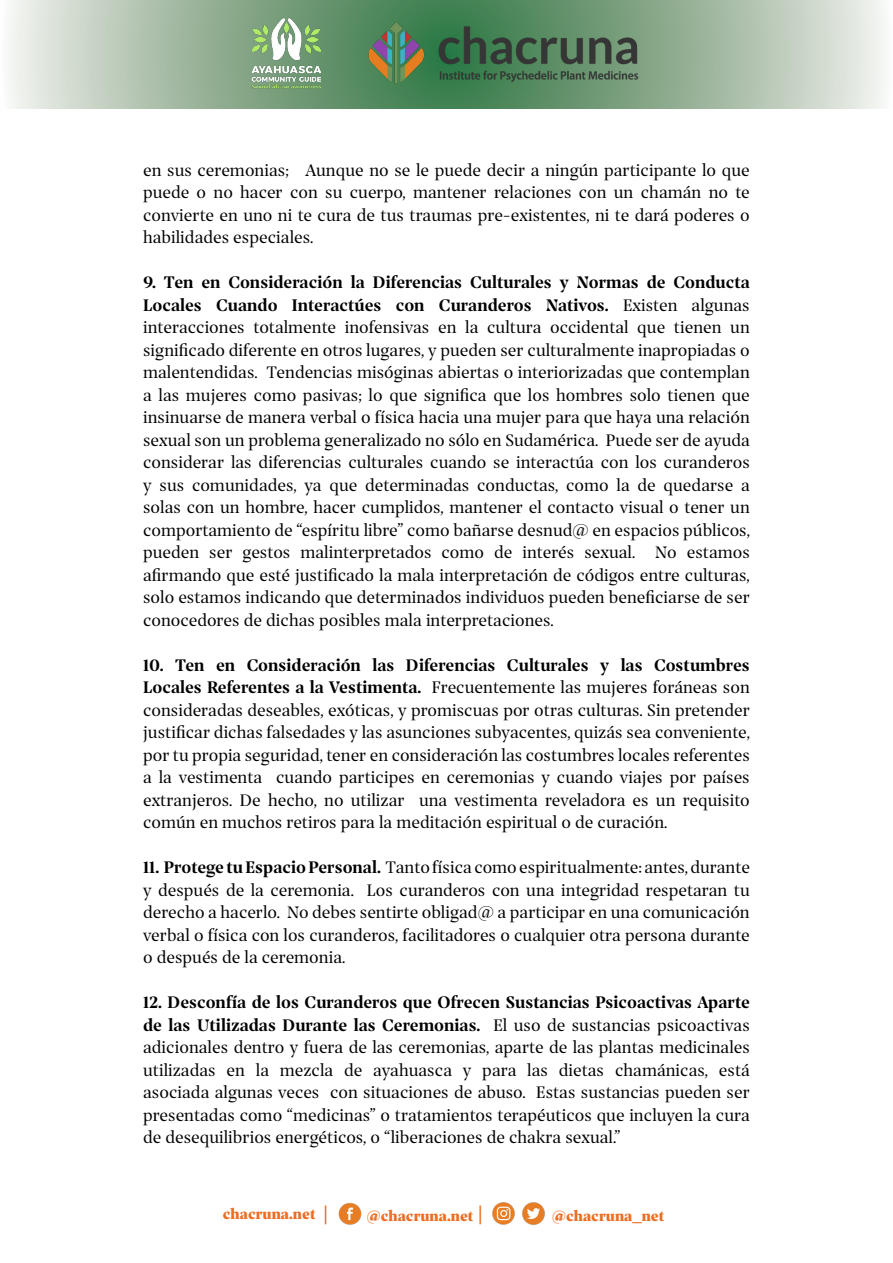
<style>
.page{position:relative;width:893px;height:1263px;background:#fff}
.page>*{position:absolute;margin:0;border:0;box-sizing:border-box;transform-origin:0 0}
.t1{font:18px/22.5px "Prospectus Std";color:#000;text-align:justify}
.t2{font:18px/22.5px "Prospectus Std Bld";color:#000}
.t3{font:900 15.45px "Prospectus Std";color:#ec6e24}
.s1{font-family:"Prospectus Std"}
.s2{font-family:"Prospectus Std Bld"}
</style>
<div class="page">
<svg style="left:9px;top:0;width:876px;height:108px;background:#a6bda7"></svg>
<img style="left:357px;top:14px;width:289px;height:80px">
<img style="left:247px;top:14px;width:80px;height:80px">
<img style="left:338px;top:1202px;width:24px;height:23px">
<img style="left:492px;top:1202px;width:23px;height:23px">
<img style="left:522px;top:1202px;width:23px;height:23px">
<p class="t1" style="left:143px;top:158px;width:608px">en sus ceremonias; Aunque no se le puede decir a ningún participante lo que puede o no hacer con su cuerpo, mantener relaciones con un chamán no te convierte en uno ni te cura de tus traumas pre-existentes, ni te dará poderes o habilidades especiales.</p>
<p class="t2" style="left:143px;top:270px;width:608px">9. Ten en Consideración la Diferencias Culturales y Normas de Conducta<br>Locales Cuando Interactúes con Curanderos Nativos. <span class="s1">Existen algunas</span></p>
<p class="t1" style="left:143px;top:316px;width:608px">interacciones totalmente inofensivas en la cultura occidental que tienen un significado diferente en otros lugares, y pueden ser culturalmente inapropiadas o malentendidas. Tendencias misóginas abiertas o interiorizadas que contemplan a las mujeres como pasivas; lo que significa que los hombres solo tienen que insinuarse de manera verbal o física hacia una mujer para que haya una relación sexual son un problema generalizado no sólo en Sudamérica. Puede ser de ayuda considerar las diferencias culturales cuando se interactúa con los curanderos y sus comunidades, ya que determinadas conductas, como la de quedarse a solas con un hombre, hacer cumplidos, mantener el contacto visual o tener un comportamiento de “espíritu libre” como bañarse desnud@ en espacios públicos, pueden ser gestos malinterpretados como de interés sexual. No estamos afirmando que esté justificado la mala interpretación de códigos entre culturas, solo estamos indicando que determinados individuos pueden beneficiarse de ser conocedores de dichas posibles mala interpretaciones.</p>
<p class="t2" style="left:143px;top:653px;width:608px">10. Ten en Consideración las Diferencias Culturales y las Costumbres</p>
<p class="t1" style="left:143px;top:676px;width:608px"><span class="s2">Locales Referentes a la Vestimenta.</span> Frecuentemente las mujeres foráneas son consideradas deseables, exóticas, y promiscuas por otras culturas. Sin pretender justificar dichas falsedades y las asunciones subyacentes, quizás sea conveniente, por tu propia seguridad, tener en consideración las costumbres locales referentes a la vestimenta cuando participes en ceremonias y cuando viajes por países extranjeros. De hecho, no utilizar una vestimenta reveladora es un requisito común en muchos retiros para la meditación espiritual o de curación.</p>
<p class="t1" style="left:143px;top:856px;width:608px"><span class="s2">11. Protege tu Espacio Personal.</span> Tanto física como espiritualmente: antes, durante y después de la ceremonia. Los curanderos con una integridad respetaran tu derecho a hacerlo. No debes sentirte obligad@ a participar en una comunicación verbal o física con los curanderos, facilitadores o cualquier otra persona durante o después de la ceremonia.</p>
<p class="t2" style="left:143px;top:990px;width:608px">12. Desconfía de los Curanderos que Ofrecen Sustancias Psicoactivas Aparte de las Utilizadas Durante las Ceremonias. <span class="s1">El uso de sustancias psicoactivas</span></p>
<p class="t1" style="left:143px;top:1036px;width:608px">adicionales dentro y fuera de las ceremonias, aparte de las plantas medicinales utilizadas en la mezcla de ayahuasca y para las dietas chamánicas, está asociada algunas veces con situaciones de abuso. Estas sustancias pueden ser presentadas como “medicinas” o tratamientos terapéuticos que incluyen la cura de desequilibrios energéticos, o “liberaciones de chakra sexual.”</p>
<p class="t3" style="left:223px;top:1202px;width:106px">chacruna.net |</p>
<p class="t3" style="left:367px;top:1204px;width:117px">@chacruna.net |</p>
<p class="t3" style="left:552px;top:1204px;width:114px">@chacruna_net</p>
</div>
